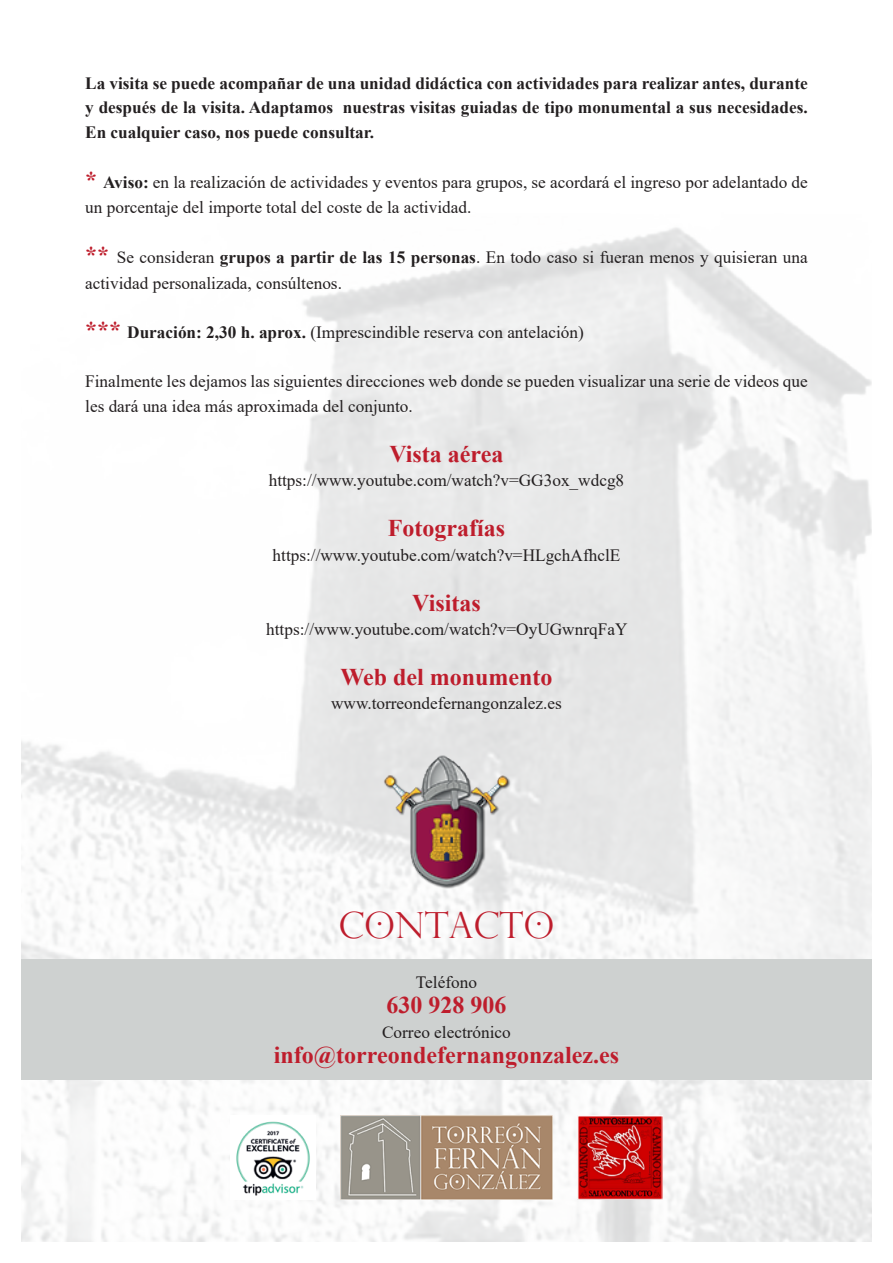
<style>
.page{position:relative;width:893px;height:1263px;background:#fff}
.page>*{position:absolute;margin:0;border:0;box-sizing:border-box;transform-origin:0 0}
.t1{font:36px "My Font";color:#be1d2c}
.t2{font:700 24px "Times New Roman";color:#be1d2c}
.t3{font:17.25px/25.5px "Times New Roman";color:#231f20}
.t4{font:700 17.25px/24.5px "Times New Roman";color:#231f20;text-align:justify}
.s1{font-weight:700;font-size:24px;color:#be1d2c}
.s2{font-weight:700}
</style>
<div class="page">
<div style="left:21px;top:960px;width:851px;height:120px;background:#ced1d0"></div>
<img style="left:340px;top:1115px;width:213px;height:84px">
<img style="left:236px;top:1121px;width:74px;height:75px">
<img style="left:578px;top:1115px;width:84px;height:84px">
<img style="left:381px;top:750px;width:131px;height:143px">
<p class="t4" style="left:85px;top:70px;width:724px">La visita se puede acompañar de una unidad didáctica con actividades para realizar antes, durante y después de la visita. Adaptamos nuestras visitas guiadas de tipo monumental a sus necesidades.<br>En cualquier caso, nos puede consultar.</p>
<p class="t3" style="left:85px;top:169px;width:724px"><span class="s1">*</span> <span class="s2">Aviso:</span> en la realización de actividades y eventos para grupos, se acordará el ingreso por adelantado de un porcentaje del importe total del coste de la actividad.</p>
<p class="t3" style="left:85px;top:244px;width:724px"><span class="s1">**</span> Se consideran <span class="s2">grupos a partir de las 15 personas</span>. En todo caso si fueran menos y quisieran una actividad personalizada, consúltenos.</p>
<p class="t3" style="left:85px;top:319px;width:500px"><span class="s1">***</span> <span class="s2">Duración: 2,30 h. aprox.</span> (Imprescindible reserva con antelación)</p>
<p class="t3" style="left:85px;top:369px;width:724px;line-height:24.5px">Finalmente les dejamos las siguientes direcciones web donde se pueden visualizar una serie de videos que les dará una idea más aproximada del conjunto.</p>
<h2 class="t2" style="left:389px;top:436px;width:115px">Vista aérea</h2>
<p class="t3" style="left:269px;top:467px;width:357px">https://www.youtube.com/watch?v=GG3ox_wdcg8</p>
<h2 class="t2" style="left:388px;top:511px;width:119px">Fotografías</h2>
<p class="t3" style="left:273px;top:541px;width:349px">https://www.youtube.com/watch?v=HLgchAfhclE</p>
<h2 class="t2" style="left:412px;top:585px;width:70px">Visitas</h2>
<p class="t3" style="left:266px;top:616px;width:363px">https://www.youtube.com/watch?v=OyUGwnrqFaY</p>
<h2 class="t2" style="left:340px;top:659px;width:214px">Web del monumento</h2>
<p class="t3" style="left:331px;top:690px;width:232px">www.torreondefernangonzalez.es</p>
<h1 class="t1" style="left:338px;top:903px;width:218px">CONTACTO</h1>
<p class="t3" style="left:416px;top:969px;width:63px">Teléfono</p>
<h2 class="t2" style="left:386px;top:988px;width:121px">630 928 906</h2>
<p class="t3" style="left:382px;top:1019px;width:130px">Correo electrónico</p>
<h2 class="t2" style="left:274px;top:1038px;width:347px">info@torreondefernangonzalez.es</h2>
</div>
